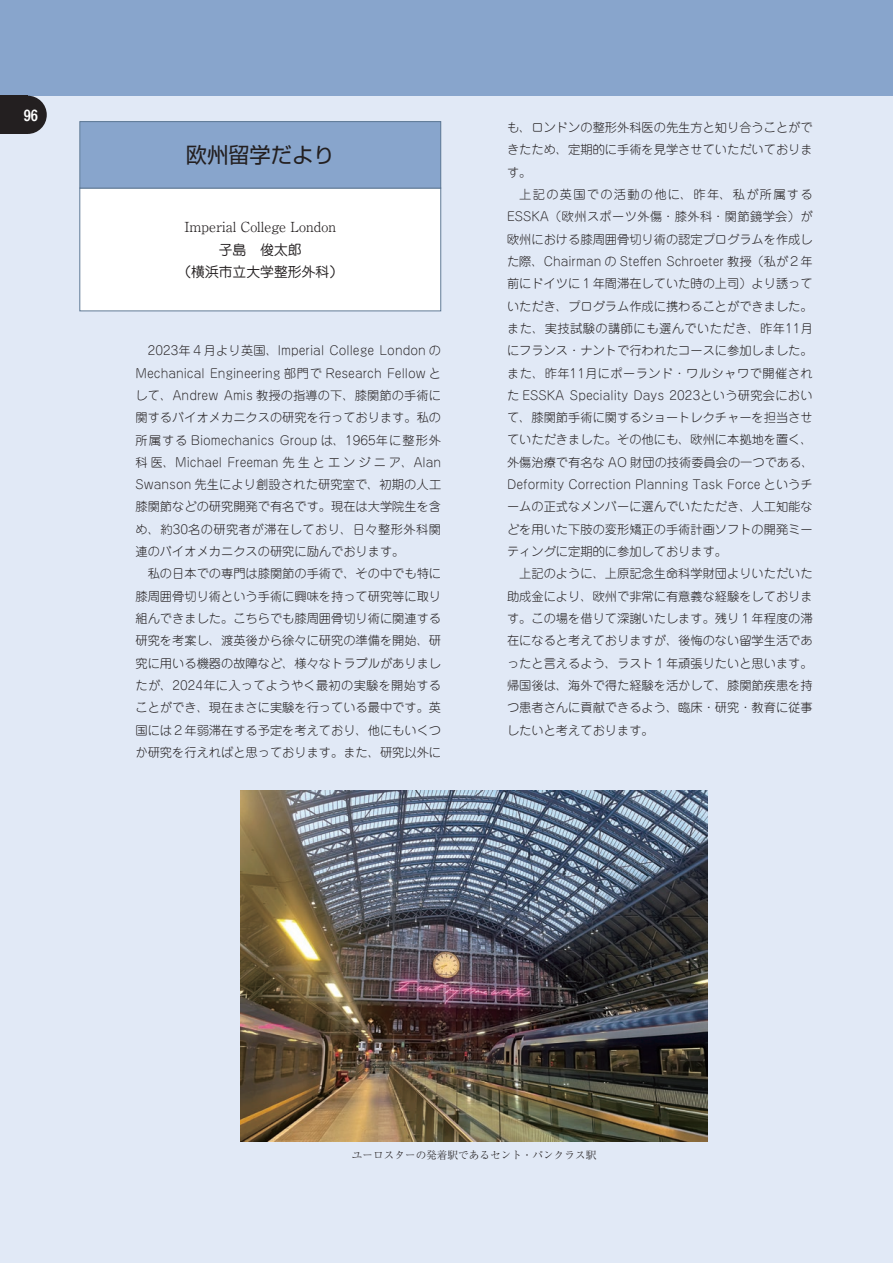
<style>
.page{position:relative;width:893px;height:1263px;background:#e1e9f6}
.page>*{position:absolute;margin:0;border:0;box-sizing:border-box;transform-origin:0 0}
.t1{font:21.3px "Shin Go Pr 6";color:#231f20}
.t2{font:15.9px "Helvetica CY Bold";color:#fff}
.t3{font:300 13.8px "Ryumin Pr 6";color:#231f20}
.t4{font:13.8px/22.4px "Jun 201 Pro";color:#231f20;text-align:center}
.t5{font:300 12.15px/22.4px "Jun 101 Pro";color:#231f20;text-align:justify}
.t6{font:300 10.65px "Ryumin Pr 6";color:#231f20}
</style>
<div class="page">
<div style="left:0;top:0;width:893px;height:96px;background:#88a5cc"></div>
<div style="left:0;top:96px;width:28px;height:38px;background:#231f20"></div>
<div style="left:9px;top:96px;width:38px;height:38px;background:#231f20;border-radius:50%"></div>
<div style="left:80px;top:188px;width:361px;height:123px;background:#fff"></div>
<div style="left:79px;top:188px;width:362px;height:123px;border:1px solid #5f7995"></div>
<div style="left:80px;top:122px;width:361px;height:66px;background:#88a5cc"></div>
<div style="left:79px;top:121px;width:362px;height:67px;border:1px solid #5f7995"></div>
<img style="left:240px;top:791px;width:468px;height:350px">
<h2 class="t2" style="left:24px;top:105px;width:16px">96</h2>
<h1 class="t1" style="left:186px;top:137px;width:150px">欧州留学だより</h1>
<p class="t3" style="left:184px;top:216px;width:153px">Imperial College London</p>
<p class="t4" style="left:177px;top:237px;width:167px">子島　俊太郎<br>（横浜市立大学整形外科(</p>
<p class="t5" style="left:136px;top:338px;width:307px;text-indent:12px">2023年４月より英国、Imperial College London のMechanical Engineering 部門で Research Fellow として、Andrew Amis 教授の指導の下、膝関節の手術に関するバイオメカニクスの研究を行っております。私の所属する Biomechanics Group は、1965年に整形外科医、Michael Freeman 先生とエンジニア、Alan Swanson 先生により創設された研究室で、初期の人工膝関節などの研究開発で有名です。現在は大学院生を含め、約30名の研究者が滞在しており、日々整形外科関連のバイオメカニクスの研究に励んでおります。</p>
<p class="t5" style="left:136px;top:561px;width:307px;text-indent:12px">私の日本での専門は膝関節の手術で、その中でも特に膝周囲骨切り術という手術に興味を持って研究等に取り組んできました。こちらでも膝周囲骨切り術に関連する研究を考案し、渡英後から徐々に研究の準備を開始、研究に用いる機器の故障など、様々なトラブルがありましたが、2024年に入ってようやく最初の実験を開始することができ、現在まさに実験を行っている最中です。英国には２年弱滞在する予定を考えており、他にもいくつか研究を行えればと思っております。また、研究以外に</p>
<p class="t5" style="left:507px;top:115px;width:307px">も、ロンドンの整形外科医の先生方と知り合うことができたため、定期的に手術を見学させていただいております。</p>
<p class="t5" style="left:507px;top:182px;width:308px;text-indent:12px">上記の英国での活動の他に、昨年、私が所属するESSKA（欧州スポーツ外傷・膝外科・関節鏡学会）が欧州における膝周囲骨切り術の認定プログラムを作成した際、Chairman の Steffen Schroeter 教授（私が２年前にドイツに１年間滞在していた時の上司）より誘っていただき、プログラム作成に携わることができました。また、実技試験の講師にも選んでいただき、昨年11月にフランス・ナントで行われたコースに参加しました。また、昨年11月にポーランド・ワルシャワで開催された ESSKA Speciality Days 2023という研究会において、膝関節手術に関するショートレクチャーを担当させていただきました。その他にも、欧州に本拠地を置く、外傷治療で有名な AO 財団の技術委員会の一つである、Deformity Correction Planning Task Force というチームの正式なメンバーに選んでいたただき、人工知能などを用いた下肢の変形矯正の手術計画ソフトの開発ミーティングに定期的に参加しております。</p>
<p class="t5" style="left:507px;top:561px;width:307px;text-indent:12px">上記のように、上原記念生命科学財団よりいただいた助成金により、欧州で非常に有意義な経験をしております。この場を借りて深謝いたします。残り１年程度の滞在になると考えておりますが、後悔のない留学生活であったと言えるよう、ラスト１年頑張りたいと思います。帰国後は、海外で得た経験を活かして、膝関節疾患を持つ患者さんに貢献できるよう、臨床・研究・教育に従事したいと考えております。</p>
<p class="t6" style="left:352px;top:1147px;width:246px">ユーロスターの発着駅であるセント・パンクラス駅</p>
</div>
